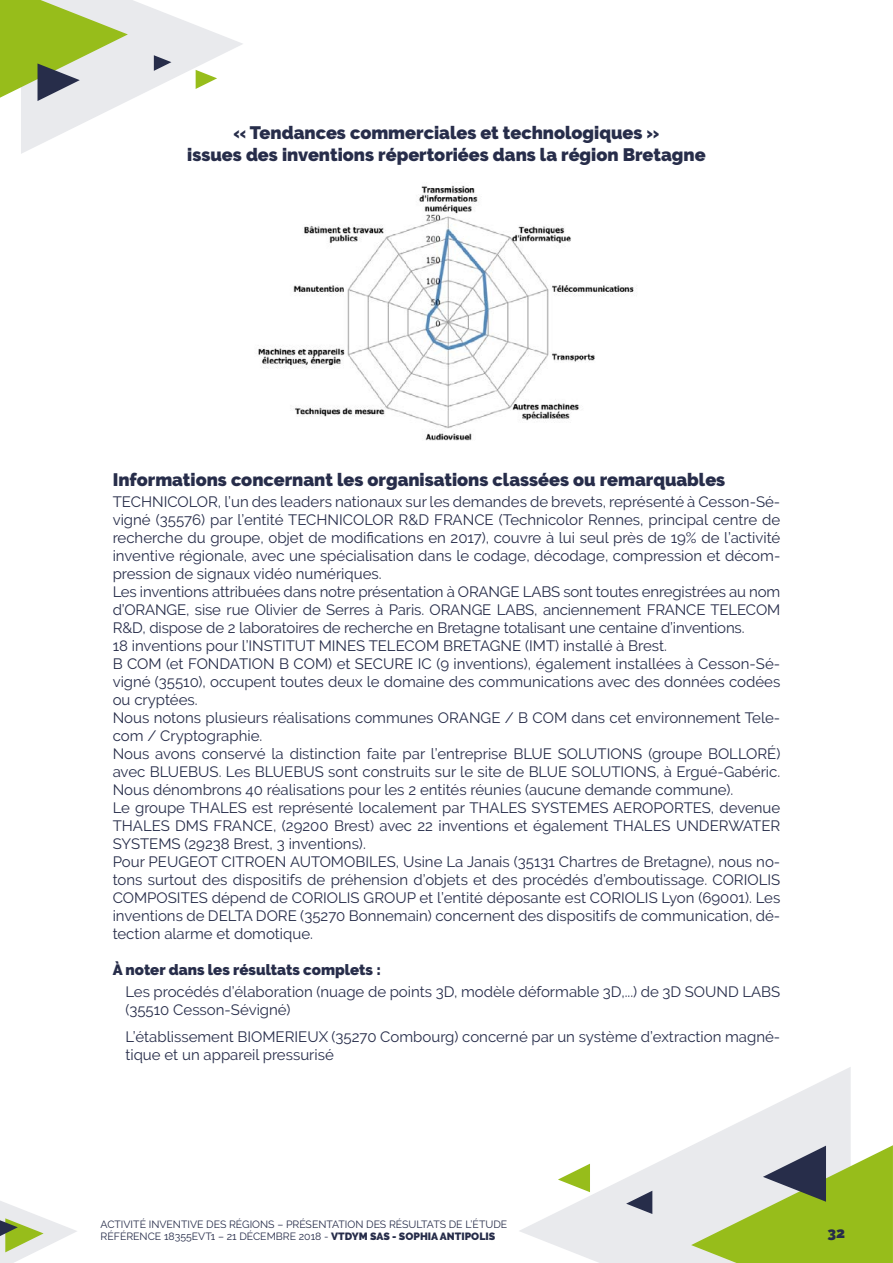
<style>
.page{position:relative;width:893px;height:1263px;background:#fff}
.page>*{position:absolute;margin:0;border:0;box-sizing:border-box;transform-origin:0 0}
.t1{font:900 18px/21.6px "Raleway";color:#272d4a;text-align:center}
.t2{font:15px/18px "Raleway";color:#272d4a}
.t3{font:900 15px "Raleway";color:#272d4a}
.t4{font:10.5px/12.6px "Raleway";color:#272d4a}
.s1{font-weight:900}
</style>
<div class="page">
<svg style="left:520px;top:1067px;width:331px;height:196px"></svg>
<svg style="left:558px;top:1164px;width:32px;height:28px"></svg>
<svg style="left:691px;top:1145px;width:202px;height:118px;background:#aec36e"></svg>
<svg style="left:626px;top:1191px;width:26px;height:23px"></svg>
<svg style="left:0;top:0;width:243px;height:154px"></svg>
<svg style="left:0;top:1201px;width:77px;height:62px"></svg>
<img style="left:258px;top:185px;width:376px;height:256px">
<p class="t1" style="left:187px;top:122px;width:520px">« Tendances commerciales et technologiques »<br>issues des inventions répertoriées dans la région Bretagne</p>
<p class="t1" style="left:113px;top:469px;width:614px">Informations concernant les organisations classées ou remarquables</p>
<p class="t2" style="left:113px;top:493px;width:669px">TECHNICOLOR, l’un des leaders nationaux sur les demandes de brevets, représenté à Cesson-Sé&shy;vigné (35576) par l’entité TECHNICOLOR R&amp;D FRANCE (Technicolor Rennes, principal centre de recherche du groupe, objet de modifications en 2017), couvre à lui seul près de 19% de l’activité inventive régionale, avec une spécialisation dans le codage, décodage, compression et décom&shy;pression de signaux vidéo numériques.<br>Les inventions attribuées dans notre présentation à ORANGE LABS sont toutes enregistrées au nom d’ORANGE, sise rue Olivier de Serres à Paris. ORANGE LABS, anciennement FRANCE TELECOM R&amp;D, dispose de 2 laboratoires de recherche en Bretagne totalisant une centaine d’inventions.<br>18 inventions pour l’INSTITUT MINES TELECOM BRETAGNE (IMT) installé à Brest.<br>B COM (et FONDATION B COM) et SECURE IC (9 inventions), également installées à Cesson-Sé&shy;vigné (35510), occupent toutes deux le domaine des communications avec des données codées ou cryptées.<br>Nous notons plusieurs réalisations communes ORANGE / B COM dans cet environnement Tele&shy;com / Cryptographie.<br>Nous avons conservé la distinction faite par l’entreprise BLUE SOLUTIONS (groupe BOLLORÉ) avec BLUEBUS. Les BLUEBUS sont construits sur le site de BLUE SOLUTIONS, à Ergué-Gabéric.<br>Nous dénombrons 40 réalisations pour les 2 entités réunies (aucune demande commune).<br>Le groupe THALES est représenté localement par THALES SYSTEMES AEROPORTES, devenue THALES DMS FRANCE, (29200 Brest) avec 22 inventions et également THALES UNDERWATER SYSTEMS (29238 Brest, 3 inventions).<br>Pour PEUGEOT CITROEN AUTOMOBILES, Usine La Janais (35131 Chartres de Bretagne), nous no&shy;tons surtout des dispositifs de préhension d’objets et des procédés d’emboutissage. CORIOLIS COMPOSITES dépend de CORIOLIS GROUP et l’entité déposante est CORIOLIS Lyon (69001). Les inventions de DELTA DORE (35270 Bonnemain) concernent des dispositifs de communication, dé&shy;tection alarme et domotique.</p>
<p class="t3" style="left:113px;top:961px;width:270px">À noter dans les résultats complets :</p>
<p class="t2" style="left:125px;top:982px;width:656px">Les procédés d’élaboration (nuage de points 3D, modèle déformable 3D,...) de 3D SOUND LABS (35510 Cesson-Sévigné)</p>
<p class="t2" style="left:125px;top:1027px;width:656px">L’établissement BIOMERIEUX (35270 Combourg) concerné par un système d’extraction magné&shy;tique et un appareil pressurisé</p>
<p class="t4" style="left:101px;top:1218px;width:408px">ACTIVITÉ INVENTIVE DES RÉGIONS – PRÉSENTATION DES RÉSULTATS DE L’ÉTUDE<br>RÉFÉRENCE 18355EVT1 – 21 DÉCEMBRE 2018 - <span class="s1">VTDYM SAS - SOPHIA ANTIPOLIS</span></p>
<p class="t3" style="left:827px;top:1224px;width:19px">32</p>
</div>
